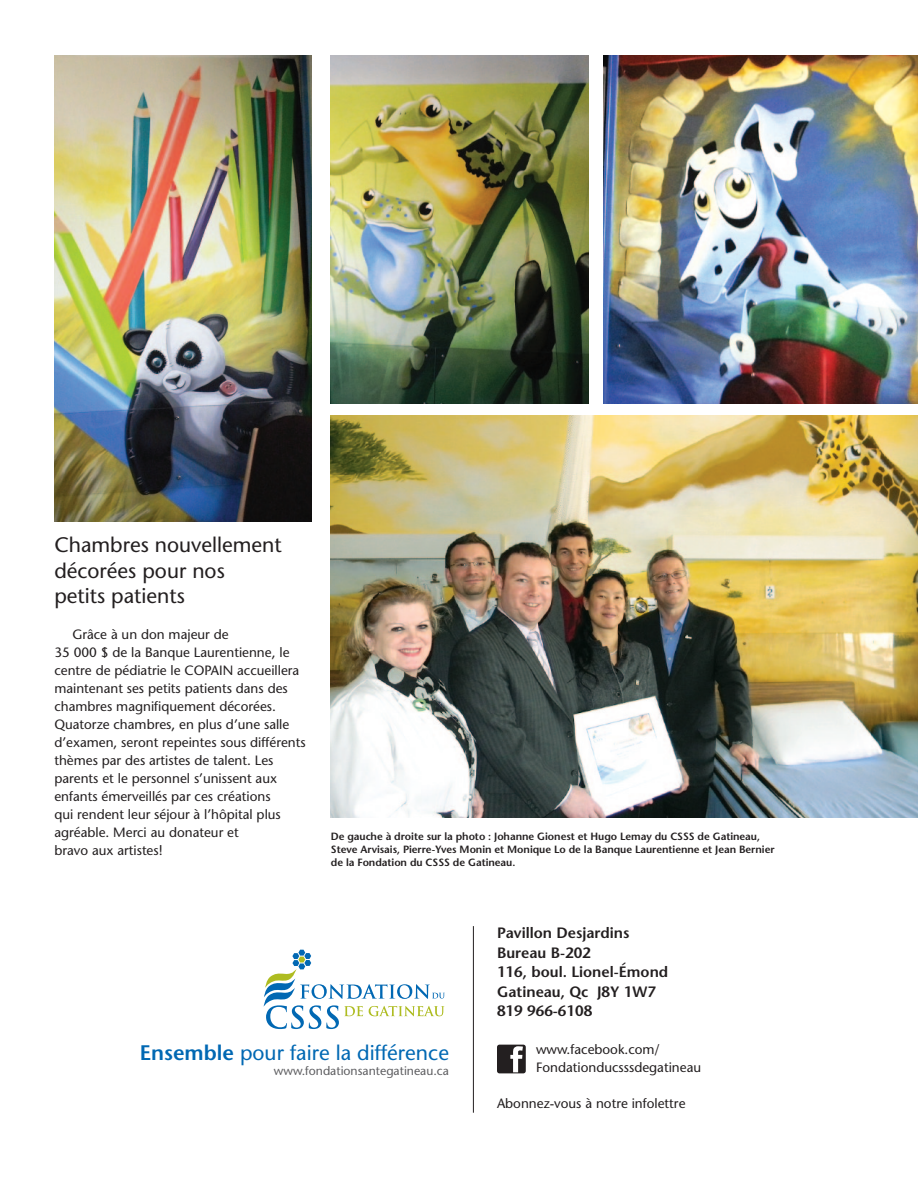
<style>
.page{position:relative;width:918px;height:1188px;background:#fff}
.page>*{position:absolute;margin:0;border:0;box-sizing:border-box;transform-origin:0 0}
.t1{font:21px/25.5px "Stone Sans";color:#231f20}
.t2{font:21px "Stone Sans";color:#0168b3}
.t3{font:600 15px/19.5px "Stone Sans";color:#231f20}
.t4{font:13.5px/18px "Stone Sans";color:#231f20}
.t5{font:12.3px "Stone Sans";color:#5f5f62}
.t6{font:600 10.5px/12.6px "Stone Sans";letter-spacing:-.005em;color:#231f20}
.s1{font-weight:600}
</style>
<div class="page">
<img style="left:331px;top:416px;width:587px;height:402px">
<img style="left:331px;top:55px;width:257px;height:349px">
<img style="left:604px;top:55px;width:314px;height:349px">
<img style="left:54px;top:55px;width:258px;height:467px">
<div style="left:497px;top:1045px;width:29px;height:28px;background:#231f20;border-radius:2px"></div>
<svg style="left:510px;top:1046px;width:13px;height:26px"></svg>
<svg style="left:264px;top:950px;width:181px;height:79px"></svg>
<hr style="left:473px;top:926px;width:1px;height:187px;background:#231f20">
<h1 class="t1" style="left:54px;top:532px;width:229px">Chambres nouvellement décorées pour nos<br>petits patients</h1>
<p class="t4" style="left:54px;top:626px;width:253px;text-indent:18px">Grâce à un don majeur de<br>35 000 $ de la Banque Laurentienne, le centre de pédiatrie le COPAIN accueillera maintenant ses petits patients dans des chambres magnifiquement décorées.<br>Quatorze chambres, en plus d’une salle d’examen, seront repeintes sous différents thèmes par des artistes de talent. Les parents et le personnel s’unissent aux enfants émerveillés par ces créations<br>qui rendent leur séjour à l’hôpital plus agréable. Merci au donateur et<br>bravo aux artistes!</p>
<p class="t6" style="left:331px;top:830px;width:445px">De gauche à droite sur la photo : Johanne Gionest et Hugo Lemay du CSSS de Gatineau,<br>Steve Arvisais, Pierre-Yves Monin et Monique Lo de la Banque Laurentienne et Jean Bernier de la Fondation du CSSS de Gatineau.</p>
<h1 class="t2" style="left:140px;top:1040px;width:311px"><span class="s1">Ensemble</span> pour faire la différence</h1>
<p class="t5" style="left:274px;top:1063px;width:177px">www.fondationsantegatineau.ca</p>
<p class="t3" style="left:497px;top:923px;width:173px">Pavillon Desjardins<br>Bureau B-202<br>116, boul. Lionel-Émond<br>Gatineau, Qc J8Y 1W7<br>819 966-6108</p>
<p class="t4" style="left:536px;top:1040px;width:167px">www.facebook.com/<br>Fondationducsssdegatineau</p>
<p class="t4" style="left:497px;top:1094px;width:190px">Abonnez-vous à notre infolettre</p>
</div>
